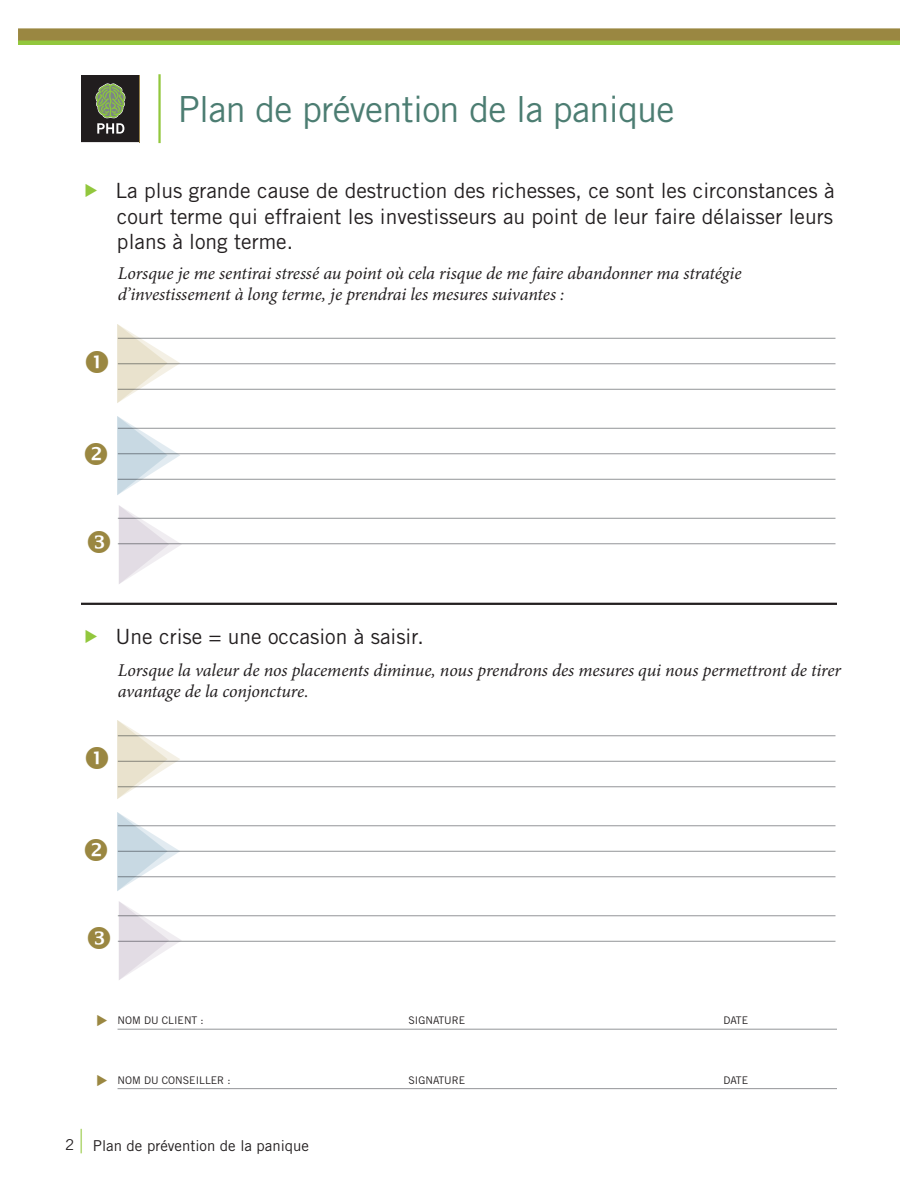
<style>
.page{position:relative;width:918px;height:1188px;background:#fff}
.page>*{position:absolute;margin:0;border:0;box-sizing:border-box;transform-origin:0 0}
.head_1{font:36px "Trade Gothic LT Std";letter-spacing:-.02em;color:#4c7d72}
.t1{font:21px/25.2px "Trade Gothic LT Std";color:#231f20;text-align:justify}
.body{font:italic 18px/21px "Minion Pro";letter-spacing:-.01em;color:#231f20}
.t2{font:15px "Trade Gothic LT Std";color:#231f20}
.body-2{font:10.5px "Trade Gothic LT Std";color:#231f20}
.s1{font-size:33px;color:#92c73d}
</style>
<div class="page">
<div style="left:18px;top:28px;width:882px;height:15px;background:#9a8741"></div>
<div style="left:18px;top:40px;width:882px;height:5px;background:#92c73d"></div>
<svg style="left:81px;top:75px;width:59px;height:67px;background:#404436"></svg>
<hr style="left:158px;top:74px;width:3px;height:69px;background:#92c73d">
<hr style="left:81px;top:603px;width:756px;height:2px;background:#231f20">
<hr style="left:118px;top:338px;width:718px;height:1px;background:#939598">
<hr style="left:118px;top:363px;width:718px;height:1px;background:#939598">
<hr style="left:118px;top:389px;width:718px;height:1px;background:#939598">
<hr style="left:118px;top:428px;width:718px;height:1px;background:#939598">
<hr style="left:118px;top:453px;width:718px;height:1px;background:#939598">
<hr style="left:118px;top:479px;width:718px;height:1px;background:#939598">
<hr style="left:118px;top:518px;width:718px;height:1px;background:#939598">
<hr style="left:118px;top:543px;width:718px;height:1px;background:#939598">
<hr style="left:118px;top:735px;width:718px;height:1px;background:#939598">
<hr style="left:118px;top:761px;width:718px;height:1px;background:#939598">
<hr style="left:118px;top:786px;width:718px;height:1px;background:#939598">
<hr style="left:118px;top:825px;width:718px;height:1px;background:#939598">
<hr style="left:118px;top:851px;width:718px;height:1px;background:#939598">
<hr style="left:118px;top:876px;width:718px;height:1px;background:#939598">
<hr style="left:118px;top:915px;width:718px;height:1px;background:#939598">
<hr style="left:118px;top:941px;width:718px;height:1px;background:#939598">
<svg style="left:117px;top:324px;width:63px;height:79px"></svg>
<svg style="left:117px;top:720px;width:63px;height:79px"></svg>
<svg style="left:117px;top:416px;width:63px;height:79px"></svg>
<svg style="left:117px;top:812px;width:63px;height:79px"></svg>
<svg style="left:119px;top:505px;width:63px;height:79px"></svg>
<svg style="left:119px;top:901px;width:63px;height:79px"></svg>
<hr style="left:118px;top:1029px;width:719px;height:1px;background:#939598">
<hr style="left:118px;top:1088px;width:719px;height:1px;background:#939598">
<p class="head_1" style="left:178px;top:87px;width:498px">Plan de prévention de la panique</p>
<p class="t1" style="left:115px;top:178px;width:721px">La plus grande cause de destruction des richesses, ce sont les circonstances à court terme qui effraient les investisseurs au point de leur faire délaisser leurs plans à long terme.</p>
<p class="body" style="left:118px;top:262px;width:625px">Lorsque je me sentirai stressé au point où cela risque de me faire abandonner ma stratégie d’investissement à long terme, je prendrai les mesures suivantes :</p>
<p class="t1" style="left:115px;top:623px;width:310px">Une crise = une occasion à saisir.</p>
<p class="body" style="left:118px;top:660px;width:725px">Lorsque la valeur de nos placements diminue, nous prendrons des mesures qui nous permettront de tirer avantage de la conjoncture.</p>
<p class="body-2" style="left:118px;top:1014px;width:88px">NOM DU CLIENT :</p>
<p class="body-2" style="left:409px;top:1014px;width:58px">SIGNATURE</p>
<p class="body-2" style="left:724px;top:1014px;width:26px">DATE</p>
<p class="body-2" style="left:118px;top:1074px;width:115px">NOM DU CONSEILLER :</p>
<p class="body-2" style="left:409px;top:1074px;width:58px">SIGNATURE</p>
<p class="body-2" style="left:724px;top:1074px;width:26px">DATE</p>
<p class="t2" style="left:65px;top:1136px;width:245px">2 <span class="s1">|</span> Plan de prévention de la panique</p>
</div>
